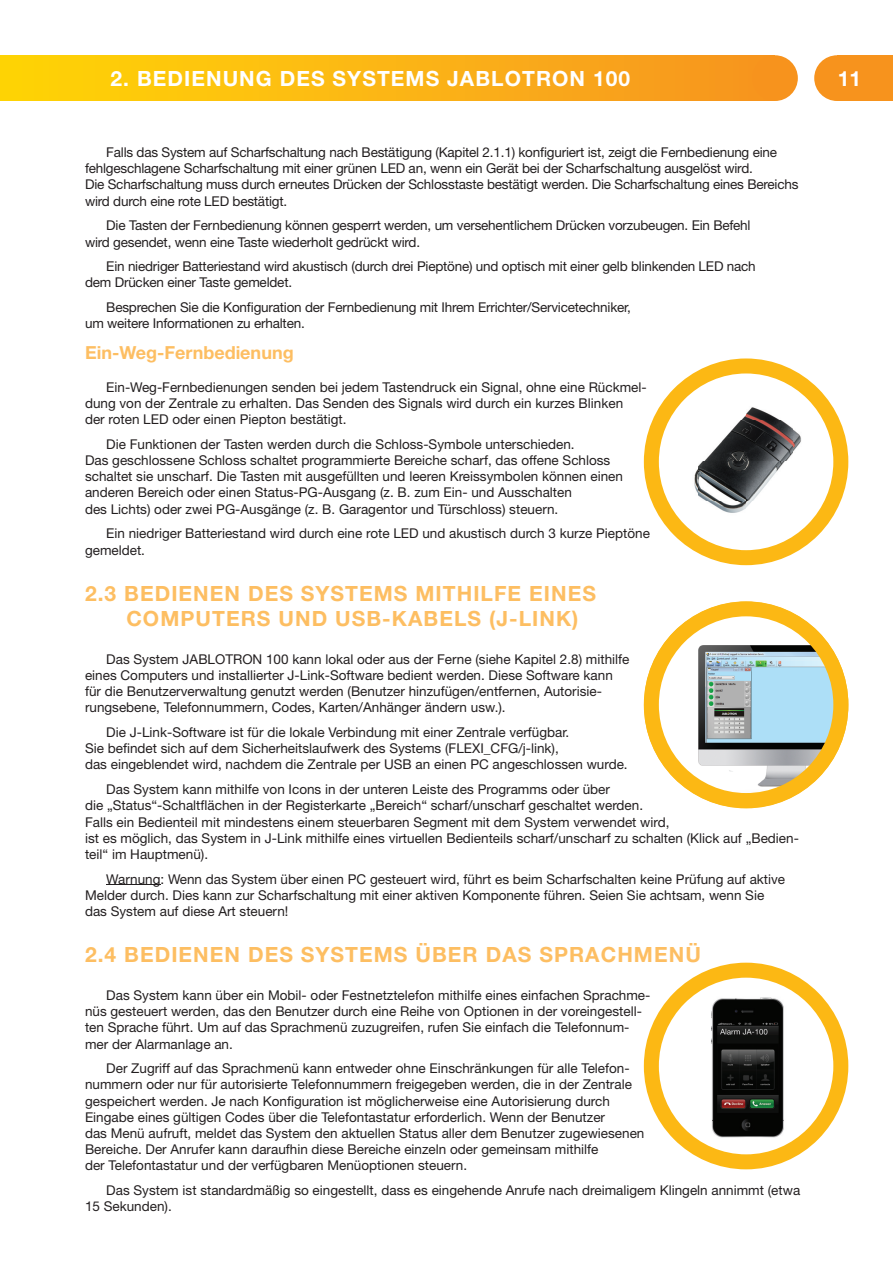
<style>
.page{position:relative;width:893px;height:1263px;background:#fff}
.page>*{position:absolute;margin:0;border:0;box-sizing:border-box;transform-origin:0 0}
.t1{font:700 21px/25.2px "Helvetica Neue LT Pro";letter-spacing:.05em;color:#fdbe62}
.t2{font:700 21px "Helvetica Neue CE";letter-spacing:.05em;color:#fff}
.t3{font:700 18px "Helvetica Neue LT Pro";color:#fdbe62}
.t4{font:13.5px/16.2px "Helvetica Neue LT Pro";color:#231f20}
</style>
<div class="page">
<div style="left:837px;top:55px;width:56px;height:46px;background:#f7931d"></div>
<div style="left:814px;top:55px;width:46px;height:46px;background:#f7931d;border-radius:50%"></div>
<div style="left:0;top:55px;width:775px;height:46px;background:linear-gradient(to right,#ffd606,#f79521)"></div>
<div style="left:752px;top:55px;width:46px;height:46px;background:#f7931d;border-radius:50%"></div>
<svg style="left:644px;top:601px;width:204px;height:207px"></svg>
<svg style="left:644px;top:963px;width:204px;height:206px"></svg>
<hr style="left:106px;top:885px;width:55px;height:1px;background:#231f20">
<svg style="left:644px;top:358px;width:204px;height:207px"></svg>
<h1 class="t2" style="left:111px;top:71px;width:521px">2. BEDIENUNG DES SYSTEMS JABLOTRON 100</h1>
<p class="t4" style="left:85px;top:146px;width:715px;text-indent:21px">Falls das System auf Scharfschaltung nach Bestätigung (Kapitel 2.1.1) konfiguriert ist, zeigt die Fernbedienung eine fehlgeschlagene Scharfschaltung mit einer grünen LED an, wenn ein Gerät bei der Scharfschaltung ausgelöst wird.<br>Die Scharfschaltung muss durch erneutes Drücken der Schlosstaste bestätigt werden. Die Scharfschaltung eines Bereichs wird durch eine rote LED bestätigt.</p>
<p class="t4" style="left:85px;top:219px;width:667px;text-indent:21px">Die Tasten der Fernbedienung können gesperrt werden, um versehentlichem Drücken vorzubeugen. Ein Befehl wird gesendet, wenn eine Taste wiederholt gedrückt wird.</p>
<p class="t4" style="left:85px;top:260px;width:672px;text-indent:21px">Ein niedriger Batteriestand wird akustisch (durch drei Pieptöne) und optisch mit einer gelb blinkenden LED nach dem Drücken einer Taste gemeldet.</p>
<p class="t4" style="left:85px;top:301px;width:547px;text-indent:21px">Besprechen Sie die Konfiguration der Fernbedienung mit Ihrem Errichter/Servicetechniker, um weitere Informationen zu erhalten.</p>
<h2 class="t3" style="left:85px;top:342px;width:210px">Ein-Weg-Fernbedienung</h2>
<p class="t4" style="left:85px;top:380px;width:563px;text-indent:21px">Ein-Weg-Fernbedienungen senden bei jedem Tastendruck ein Signal, ohne eine Rückmel&shy;dung von der Zentrale zu erhalten. Das Senden des Signals wird durch ein kurzes Blinken<br>der roten LED oder einen Piepton bestätigt.</p>
<p class="t4" style="left:85px;top:437px;width:539px;text-indent:21px">Die Funktionen der Tasten werden durch die Schloss-Symbole unterschieden.<br>Das geschlossene Schloss schaltet programmierte Bereiche scharf, das offene Schloss schaltet sie unscharf. Die Tasten mit ausgefüllten und leeren Kreissymbolen können einen anderen Bereich oder einen Status-PG-Ausgang (z. B. zum Ein- und Ausschalten<br>des Lichts) oder zwei PG-Ausgänge (z. B. Garagentor und Türschloss) steuern.</p>
<p class="t4" style="left:85px;top:527px;width:566px;text-indent:21px">Ein niedriger Batteriestand wird durch eine rote LED und akustisch durch 3 kurze Pieptöne gemeldet.</p>
<h1 class="t1" style="left:126px;top:581px;width:471px;text-indent:-41px">2.3 BEDIENEN DES SYSTEMS MITHILFE EINES<br>COMPUTERS UND USB-KABELS (J-LINK)</h1>
<p class="t4" style="left:85px;top:652px;width:546px;text-indent:21px">Das System JABLOTRON 100 kann lokal oder aus der Ferne (siehe Kapitel 2.8) mithilfe eines Computers und installierter J-Link-Software bedient werden. Diese Software kann für die Benutzerverwaltung genutzt werden (Benutzer hinzufügen/entfernen, Autorisie&shy;rungsebene, Telefonnummern, Codes, Karten/Anhänger ändern usw.).</p>
<p class="t4" style="left:85px;top:725px;width:544px;text-indent:21px">Die J-Link-Software ist für die lokale Verbindung mit einer Zentrale verfügbar.<br>Sie befindet sich auf dem Sicherheitslaufwerk des Systems (FLEXI_CFG/j-link),<br>das eingeblendet wird, nachdem die Zentrale per USB an einen PC angeschlossen wurde.</p>
<p class="t4" style="left:85px;top:782px;width:715px;text-indent:21px">Das System kann mithilfe von Icons in der unteren Leiste des Programms oder über<br>die „Status“-Schaltflächen in der Registerkarte „Bereich“ scharf/unscharf geschaltet werden.<br>Falls ein Bedienteil mit mindestens einem steuerbaren Segment mit dem System verwendet wird,<br>ist es möglich, das System in J-Link mithilfe eines virtuellen Bedienteils scharf/unscharf zu schalten (Klick auf „Bedien&shy;teil“ im Hauptmenü).</p>
<p class="t4" style="left:85px;top:872px;width:702px;text-indent:21px">Warnung: Wenn das System über einen PC gesteuert wird, führt es beim Scharfschalten keine Prüfung auf aktive<br>Melder durch. Dies kann zur Scharfschaltung mit einer aktiven Komponente führen. Seien Sie achtsam, wenn Sie das System auf diese Art steuern!</p>
<h1 class="t1" style="left:85px;top:943px;width:617px">2.4 BEDIENEN DES SYSTEMS ÜBER DAS SPRACHMENÜ</h1>
<p class="t4" style="left:85px;top:988px;width:567px;text-indent:21px">Das System kann über ein Mobil- oder Festnetztelefon mithilfe eines einfachen Sprachme&shy;nüs gesteuert werden, das den Benutzer durch eine Reihe von Optionen in der voreingestell&shy;ten Sprache führt. Um auf das Sprachmenü zuzugreifen, rufen Sie einfach die Telefonnum&shy;mer der Alarmanlage an.</p>
<p class="t4" style="left:85px;top:1062px;width:561px;text-indent:21px">Der Zugriff auf das Sprachmenü kann entweder ohne Einschränkungen für alle Telefon&shy;nummern oder nur für autorisierte Telefonnummern freigegeben werden, die in der Zentrale gespeichert werden. Je nach Konfiguration ist möglicherweise eine Autorisierung durch Eingabe eines gültigen Codes über die Telefontastatur erforderlich. Wenn der Benutzer<br>das Menü aufruft, meldet das System den aktuellen Status aller dem Benutzer zugewiesenen Bereiche. Der Anrufer kann daraufhin diese Bereiche einzeln oder gemeinsam mithilfe<br>der Telefontastatur und der verfügbaren Menüoptionen steuern.</p>
<p class="t4" style="left:85px;top:1184px;width:717px;text-indent:21px">Das System ist standardmäßig so eingestellt, dass es eingehende Anrufe nach dreimaligem Klingeln annimmt (etwa<br>15 Sekunden).</p>
<h1 class="t2" style="left:838px;top:71px;width:25px">11</h1>
</div>
